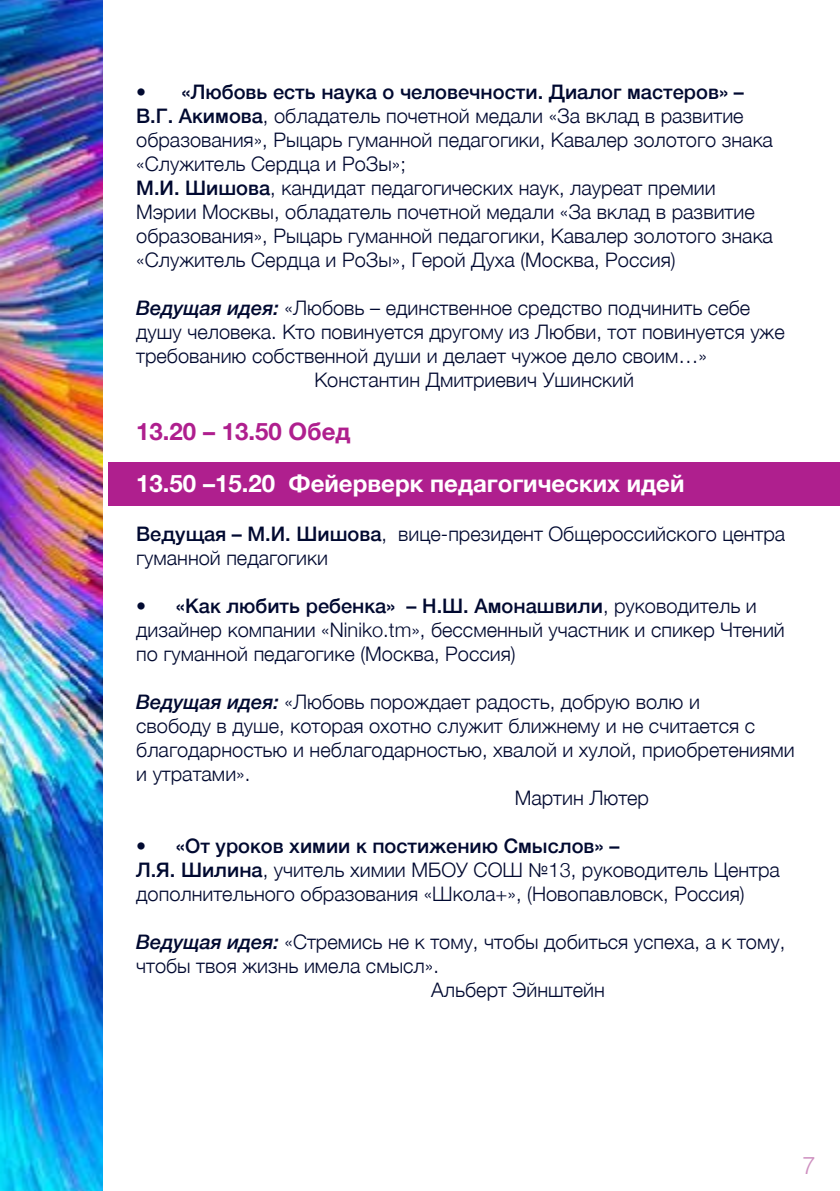
<style>
.page{position:relative;width:840px;height:1191px;background:#fff}
.page>*{position:absolute;margin:0;border:0;box-sizing:border-box;transform-origin:0 0}
.t1{font:700 24px "Helvetica Neue";color:#fff}
.t2{font:700 24px "Helvetica Neue";color:#af1f8e}
.t3{font:300 24px "Helvetica";color:#ce90c0}
.t4{font:300 20px/24px "Helvetica Neue";color:#000930}
.s1{font-weight:500}
.s2{font-weight:500;font-style:italic}
</style>
<div class="page">
<img style="left:0;top:0;width:103px;height:1191px">
<div style="left:109px;top:462px;width:730px;height:44px;background:#af1f8e"></div>
<p class="t4" style="left:136px;top:78px;width:638px">• <span class="s1">«Любовь есть наука о человечности. Диалог мастеров» – В.Г. Акимова</span>, обладатель почетной медали «За вклад в развитие образования», Рыцарь гуманной педагогики, Кавалер золотого знака «Служитель Сердца и РоЗы»;<br><span class="s1">М.И. Шишова</span>, кандидат педагогических наук, лауреат премии Мэрии Москвы, обладатель почетной медали «За вклад в развитие образования», Рыцарь гуманной педагогики, Кавалер золотого знака «Служитель Сердца и РоЗы», Герой Духа (Москва, Россия)</p>
<p class="t4" style="left:136px;top:294px;width:615px"><span class="s2">Ведущая идея:</span> «Любовь – единственное средство подчинить себе</p>
<p class="t4" style="left:136px;top:318px;width:649px">душу человека. Кто повинуется другому из Любви, тот повинуется уже</p>
<p class="t4" style="left:136px;top:342px;width:572px">требованию собственной души и делает чужое дело своим…»</p>
<p class="t4" style="left:314px;top:366px;width:321px">Константин Дмитриевич Ушинский</p>
<p class="t2" style="left:136px;top:412px;width:216px">13.20 – 13.50 Обед</p>
<p class="t1" style="left:136px;top:465px;width:549px">13.50 –15.20 Фейерверк педагогических идей</p>
<p class="t4" style="left:136px;top:520px;width:650px"><span class="s1">Ведущая – М.И. Шишова</span>, вице-президент Общероссийского центра гуманной педагогики</p>
<p class="t4" style="left:136px;top:592px;width:649px">• <span class="s1">«Как любить ребенка» – Н.Ш. Амонашвили</span>, руководитель и дизайнер компании «Niniko.tm», бессменный участник и спикер Чтений по гуманной педагогике (Москва, Россия)</p>
<p class="t4" style="left:136px;top:688px;width:565px"><span class="s2">Ведущая идея:</span> «Любовь порождает радость, добрую волю и</p>
<p class="t4" style="left:136px;top:712px;width:620px">свободу в душе, которая охотно служит ближнему и не считается с</p>
<p class="t4" style="left:136px;top:736px;width:659px">благодарностью и неблагодарностью, хвалой и хулой, приобретениями</p>
<p class="t4" style="left:136px;top:760px;width:115px">и утратами».</p>
<p class="t4" style="left:514px;top:784px;width:136px">Мартин Лютер</p>
<p class="t4" style="left:136px;top:832px;width:645px">• <span class="s1">«От уроков химии к постижению Смыслов» –<br>Л.Я. Шилина</span>, учитель химии МБОУ СОШ №13, руководитель Центра дополнительного образования «Школа+», (Новопавловск, Россия)</p>
<p class="t4" style="left:136px;top:928px;width:650px"><span class="s2">Ведущая идея:</span> «Стремись не к тому, чтобы добиться успеха, а к тому,</p>
<p class="t4" style="left:136px;top:952px;width:304px">чтобы твоя жизнь имела смысл».</p>
<p class="t4" style="left:431px;top:976px;width:175px">Альберт Эйнштейн</p>
<p class="t3" style="left:801px;top:1145px;width:15px">7</p>
</div>
